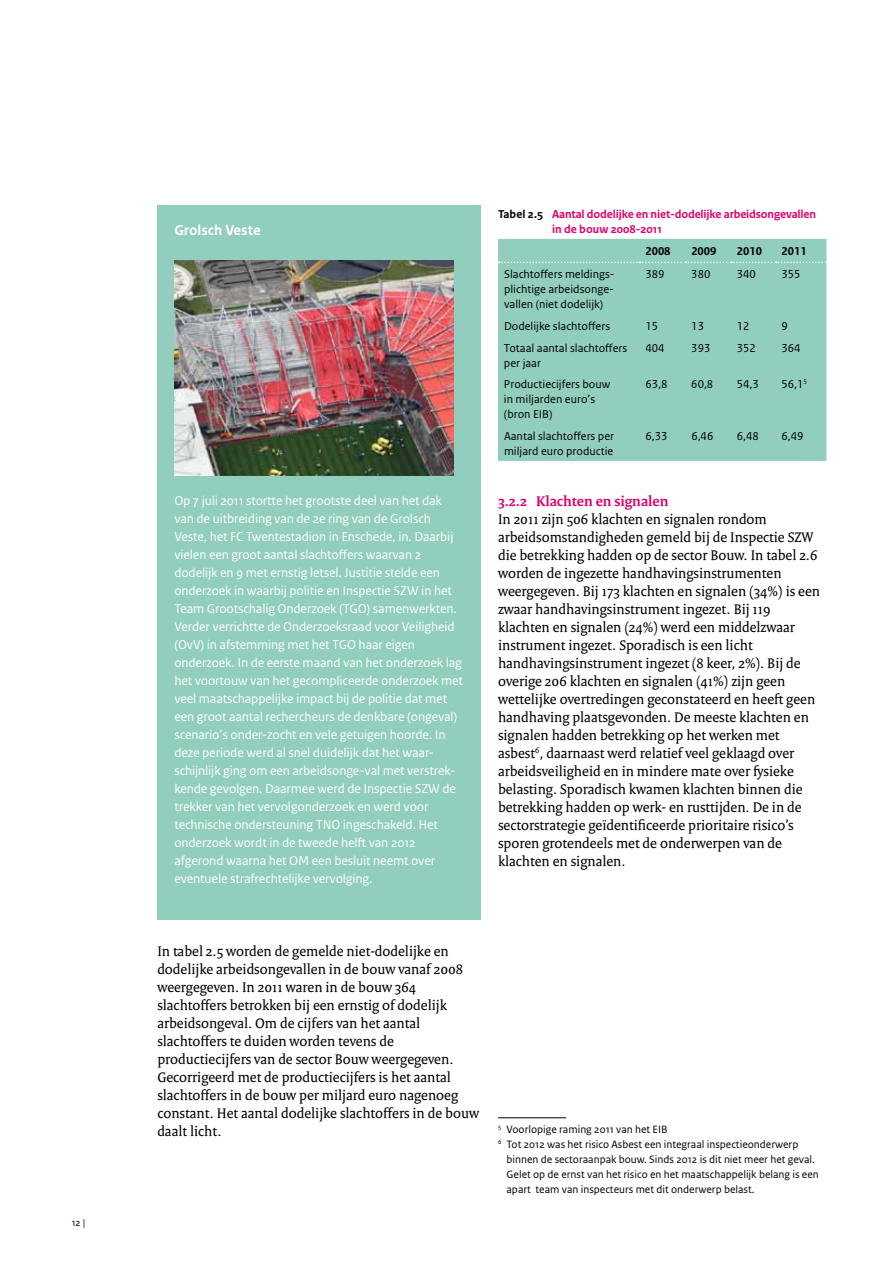
<style>
.page{position:relative;width:893px;height:1263px;background:#fff}
.page>*{position:absolute;margin:0;border:0;box-sizing:border-box;transform-origin:0 0}
.t1{font:15px/18px "Rijksoverheid Serif";color:#000}
.t2{font:700 15px "Rijksoverheid Serif";color:#de006d}
.t3{font:700 15px "Rijksoverheid Sans Text";color:#fff}
.t4{font:13.5px/18px "Rijksoverheid Sans Text";letter-spacing:-.01em;color:#fff}
.t5{font:12px/15px "Rijksoverheid Sans Text";color:#000}
.t6{font:700 12px/15px "Rijksoverheid Sans Text";letter-spacing:-.01em;color:#de006d}
.t7{font:700 12px "Rijksoverheid Sans Text";color:#000}
.t8{font:11.25px "Rijksoverheid Sans Text";color:#000}
.t9{font:10.5px "Rijksoverheid Sans Text";color:#000}
.s1{color:#000}
</style>
<div class="page">
<div style="left:157px;top:206px;width:323px;height:714px;background:#92cebd"></div>
<img style="left:174px;top:260px;width:280px;height:216px">
<div style="left:498px;top:239px;width:328px;height:222px;background:#92cebd"></div>
<svg style="left:499px;top:262px;width:327px;height:1px"></svg>
<hr style="left:498px;top:1117px;width:68px;height:1px;background:#000">
<p class="t9" style="left:72px;top:1216px;width:15px">12 |</p>
<p class="t3" style="left:174px;top:221px;width:88px">Grolsch Veste</p>
<p class="t4" style="left:174px;top:492px;width:290px">Op 7 juli 2011 stortte het grootste deel van het dak van de uitbreiding van de 2e ring van de Grolsch Veste, het FC Twentestadion in Enschede, in. Daarbij vielen een groot aantal slachtoffers waarvan 2 dodelijk en 9 met ernstig letsel. Justitie stelde een onderzoek in waarbij politie en Inspectie SZW in het Team Grootschalig Onderzoek (TGO) samenwerkten.<br>Verder verrichtte de Onderzoeksraad voor Veiligheid (OvV) in afstemming met het TGO haar eigen onderzoek. In de eerste maand van het onderzoek lag het voortouw van het gecompliceerde onderzoek met veel maatschappelijke impact bij de politie dat met een groot aantal rechercheurs de denkbare (ongeval) scenario’s onder-zocht en vele getuigen hoorde. In deze periode werd al snel duidelijk dat het waar&shy;schijnlijk ging om een arbeidsonge-val met verstrek&shy;kende gevolgen. Daarmee werd de Inspectie SZW de trekker van het vervolgonderzoek en werd voor technische ondersteuning TNO ingeschakeld. Het onderzoek wordt in de tweede helft van 2012 afgerond waarna het OM een besluit neemt over eventuele strafrechtelijke vervolging.</p>
<p class="t6" style="left:552px;top:207px;width:266px;text-indent:-54px"><span class="s1">Tabel 2.5</span> Aantal dodelijke en niet-dodelijke arbeidsongevallen in de bouw 2008-2011</p>
<p class="t7" style="left:645px;top:244px;width:27px">2008</p>
<p class="t7" style="left:691px;top:244px;width:27px">2009</p>
<p class="t7" style="left:737px;top:244px;width:27px">2010</p>
<p class="t7" style="left:781px;top:244px;width:27px">2011</p>
<p class="t5" style="left:504px;top:267px;width:112px;text-align:justify">Slachtoffers meldings&shy;plichtige arbeidsonge&shy;vallen (niet dodelijk)</p>
<p class="t5" style="left:645px;top:267px;width:21px">389</p>
<p class="t5" style="left:691px;top:267px;width:21px">380</p>
<p class="t5" style="left:737px;top:267px;width:21px">340</p>
<p class="t5" style="left:781px;top:267px;width:21px">355</p>
<p class="t5" style="left:504px;top:319px;width:108px">Dodelijke slachtoffers</p>
<p class="t5" style="left:645px;top:319px;width:14px">15</p>
<p class="t5" style="left:691px;top:319px;width:14px">13</p>
<p class="t5" style="left:737px;top:319px;width:14px">12</p>
<p class="t5" style="left:781px;top:319px;width:8px">9</p>
<p class="t5" style="left:504px;top:340px;width:125px">Totaal aantal slachtoffers per jaar</p>
<p class="t5" style="left:645px;top:340px;width:21px">404</p>
<p class="t5" style="left:691px;top:340px;width:21px">393</p>
<p class="t5" style="left:737px;top:340px;width:21px">352</p>
<p class="t5" style="left:781px;top:340px;width:21px">364</p>
<p class="t5" style="left:504px;top:377px;width:108px">Productiecijfers bouw in miljarden euro’s (bron EIB)</p>
<p class="t5" style="left:645px;top:377px;width:24px">63,8</p>
<p class="t5" style="left:691px;top:377px;width:24px">60,8</p>
<p class="t5" style="left:737px;top:377px;width:24px">54,3</p>
<p class="t5" style="left:781px;top:377px;width:27px">56,1<sup>5</sup></p>
<p class="t5" style="left:504px;top:429px;width:112px">Aantal slachtoffers per miljard euro productie</p>
<p class="t5" style="left:645px;top:429px;width:24px">6,33</p>
<p class="t5" style="left:691px;top:429px;width:24px">6,46</p>
<p class="t5" style="left:737px;top:429px;width:24px">6,48</p>
<p class="t5" style="left:781px;top:429px;width:24px">6,49</p>
<p class="t2" style="left:498px;top:492px;width:172px">3.2.2 Klachten en signalen</p>
<p class="t1" style="left:498px;top:510px;width:324px">In 2011 zijn 506 klachten en signalen rondom arbeidsomstandigheden gemeld bij de Inspectie SZW die betrekking hadden op de sector Bouw. In tabel 2.6 worden de ingezette handhavingsinstrumenten weergegeven. Bij 173 klachten en signalen (34%) is een zwaar handhavingsinstrument ingezet. Bij 119 klachten en signalen (24%) werd een middelzwaar instrument ingezet. Sporadisch is een licht handhavingsinstrument ingezet (8 keer, 2%). Bij de overige 206 klachten en signalen (41%) zijn geen wettelijke overtredingen geconstateerd en heeft geen handhaving plaatsgevonden. De meeste klachten en signalen hadden betrekking op het werken met asbest<sup>6</sup>, daarnaast werd relatief veel geklaagd over arbeidsveiligheid en in mindere mate over fysieke belasting. Sporadisch kwamen klachten binnen die betrekking hadden op werk- en rusttijden. De in de sectorstrategie geïdentificeerde prioritaire risico’s sporen grotendeels met de onderwerpen van de klachten en signalen.</p>
<p class="t1" style="left:157px;top:942px;width:323px">In tabel 2.5 worden de gemelde niet-dodelijke en dodelijke arbeidsongevallen in de bouw vanaf 2008 weergegeven. In 2011 waren in de bouw 364 slachtoffers betrokken bij een ernstig of dodelijk arbeidsongeval. Om de cijfers van het aantal slachtoffers te duiden worden tevens de productiecijfers van de sector Bouw weergegeven.<br>Gecorrigeerd met de productiecijfers is het aantal slachtoffers in de bouw per miljard euro nagenoeg constant. Het aantal dodelijke slachtoffers in de bouw daalt licht.</p>
<p class="t8" style="left:498px;top:1123px;width:171px"><sup>5</sup> Voorlopige raming 2011 van het EIB</p>
<p class="t8" style="left:498px;top:1138px;width:302px"><sup>6</sup> Tot 2012 was het risico Asbest een integraal inspectieonderwerp</p>
<p class="t8" style="left:506px;top:1153px;width:310px">binnen de sectoraanpak bouw. Sinds 2012 is dit niet meer het geval.</p>
<p class="t8" style="left:506px;top:1168px;width:314px">Gelet op de ernst van het risico en het maatschappelijk belang is een</p>
<p class="t8" style="left:506px;top:1183px;width:250px">apart team van inspecteurs met dit onderwerp belast.</p>
</div>
